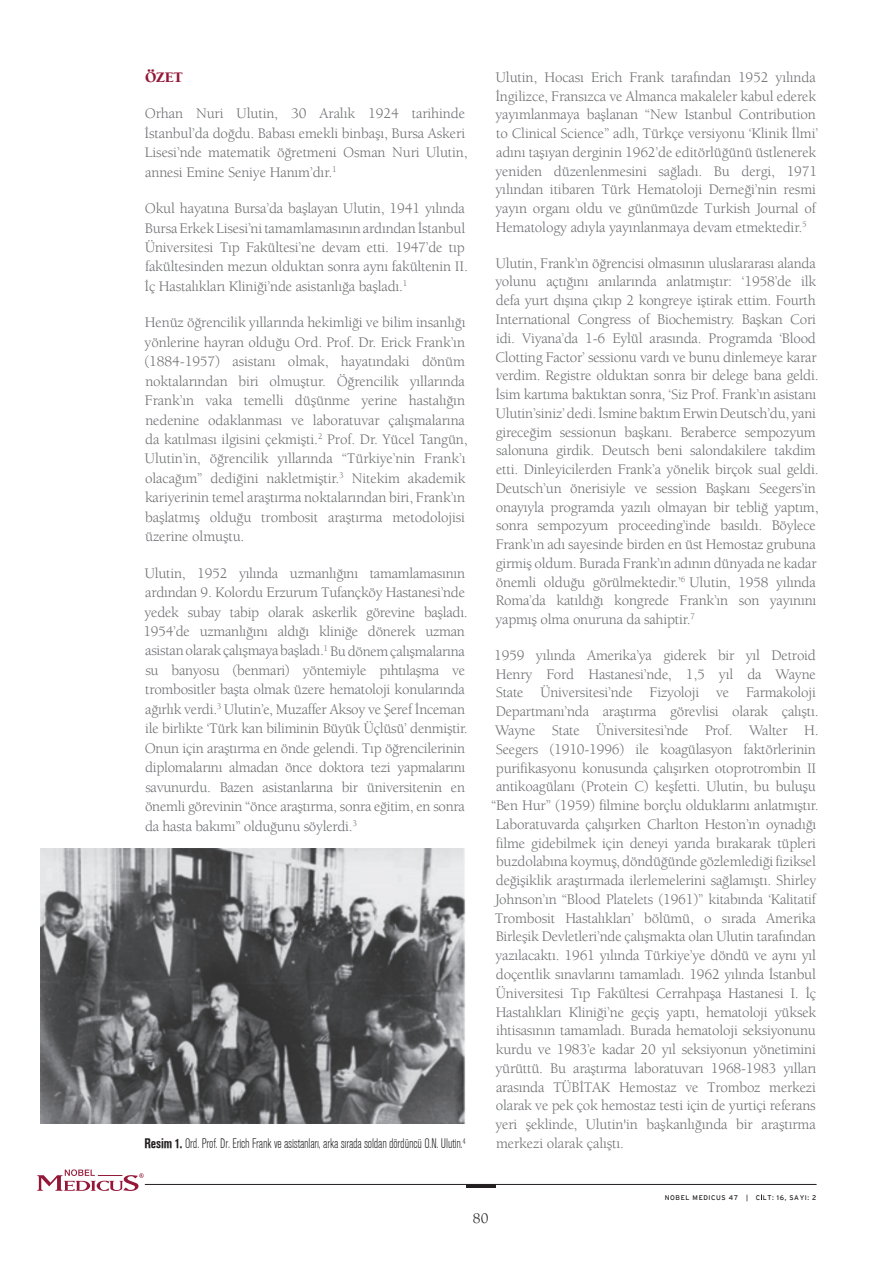
<style>
.page{position:relative;width:893px;height:1263px;background:#fff}
.page>*{position:absolute;margin:0;border:0;box-sizing:border-box;transform-origin:0 0}
.t1{font:15px/18.8px "Berkeley Book Tr";letter-spacing:-.015em;color:#6c6d70}
.t2{font:15px "Berkeley Black Tr";color:#941738}
.t3{font:15px "Berkeley Book Tr";color:#231f20}
.t4{font:13.5px "Akzidenz Grotesk BE Light Cn";letter-spacing:-.01em;color:#231f20}
.t5{font:7.8px "Akzidenz Grotesk BE Light Cn";color:#231f20}
.t6{font:6.75px "Interstate";letter-spacing:.09em;color:#231f20}
.s1{font-family:"Akzidenz Grotesk BE Bold Cn"}
</style>
<div class="page">
<hr style="left:145px;top:1184px;width:672px;height:1px;background:#231f20">
<hr style="left:466px;top:1184px;width:30px;height:4px;background:#231f20">
<svg style="left:37px;top:1169px;width:107px;height:22px"></svg>
<img style="left:40px;top:849px;width:426px;height:274px">
<p class="t2" style="left:145px;top:68px;width:39px">ÖZET</p>
<p class="t1" style="left:145px;top:104px;width:325px;line-height:19.5px">Orhan Nuri Ulutin, 30 Aralık 1924 tarihinde İstanbul’da doğdu. Babası emekli binbaşı, Bursa Askeri Lisesi’nde matematik öğretmeni Osman Nuri Ulutin, annesi Emine Seniye Hanım’dır.<sup>1</sup></p>
<p class="t1" style="left:145px;top:198px;width:325px;line-height:19.5px">Okul hayatına Bursa’da başlayan Ulutin, 1941 yılında Bursa Erkek Lisesi’ni tamamlamasının ardından İstanbul Üniversitesi Tıp Fakültesi’ne devam etti. 1947’de tıp fakültesinden mezun olduktan sonra aynı fakültenin II.<br>İç Hastalıkları Kliniği’nde asistanlığa başladı.<sup>1</sup></p>
<p class="t1" style="left:144px;top:313px;width:325px;line-height:19.5px">Henüz öğrencilik yıllarında hekimliği ve bilim insanlığı yönlerine hayran olduğu Ord. Prof. Dr. Erick Frank’ın (1884-1957) asistanı olmak, hayatındaki dönüm noktalarından biri olmuştur. Öğrencilik yıllarında Frank’ın vaka temelli düşünme yerine hastalığın nedenine odaklanması ve laboratuvar çalışmalarına da katılması ilgisini çekmişti.<sup>2</sup> Prof. Dr. Yücel Tangün, Ulutin’in, öğrencilik yıllarında “Türkiye’nin Frank’ı olacağım” dediğini nakletmiştir.<sup>3</sup> Nitekim akademik kariyerinin temel araştırma noktalarından biri, Frank’ın başlatmış olduğu trombosit araştırma metodolojisi üzerine olmuştu.</p>
<p class="t1" style="left:143px;top:563px;width:326px;line-height:19.5px">Ulutin, 1952 yılında uzmanlığını tamamlamasının ardından 9. Kolordu Erzurum Tufançköy Hastanesi’nde yedek subay tabip olarak askerlik görevine başladı.<br>1954’de uzmanlığını aldığı kliniğe dönerek uzman asistan olarak çalışmaya başladı.<sup>1</sup> Bu dönem çalışmalarına su banyosu (benmari) yöntemiyle pıhtılaşma ve trombositler başta olmak üzere hematoloji konularında ağırlık verdi.<sup>3</sup> Ulutin’e, Muzaffer Aksoy ve Şeref İnceman ile birlikte ‘Türk kan biliminin Büyük Üçlüsü’ denmiştir.<br>Onun için araştırma en önde gelendi. Tıp öğrencilerinin diplomalarını almadan önce doktora tezi yapmalarını savunurdu. Bazen asistanlarına bir üniversitenin en önemli görevinin “önce araştırma, sonra eğitim, en sonra da hasta bakımı” olduğunu söylerdi.<sup>3</sup></p>
<p class="t1" style="left:495px;top:67px;width:324px">Ulutin, Hocası Erich Frank tarafından 1952 yılında İngilizce, Fransızca ve Almanca makaleler kabul ederek yayımlanmaya başlanan “New Istanbul Contribution to Clinical Science” adlı, Türkçe versiyonu ‘Klinik İlmi’ adını taşıyan derginin 1962’de editörlüğünü üstlenerek yeniden düzenlenmesini sağladı. Bu dergi, 1971 yılından itibaren Türk Hematoloji Derneği’nin resmi yayın organı oldu ve günümüzde Turkish Journal of Hematology adıyla yayınlanmaya devam etmektedir.<sup>5</sup></p>
<p class="t1" style="left:495px;top:253px;width:325px">Ulutin, Frank’ın öğrencisi olmasının uluslararası alanda yolunu açtığını anılarında anlatmıştır: ‘1958’de ilk defa yurt dışına çıkıp 2 kongreye iştirak ettim. Fourth International Congress of Biochemistry. Başkan Cori idi. Viyana’da 1-6 Eylül arasında. Programda ‘Blood Clotting Factor’ sessionu vardı ve bunu dinlemeye karar verdim. Registre olduktan sonra bir delege bana geldi.<br>İsim kartıma baktıktan sonra, ‘Siz Prof. Frank’ın asistanı Ulutin’siniz’ dedi. İsmine baktım Erwin Deutsch’du, yani gireceğim sessionun başkanı. Beraberce sempozyum salonuna girdik. Deutsch beni salondakilere takdim etti. Dinleyicilerden Frank’a yönelik birçok sual geldi.<br>Deutsch’un önerisiyle ve session Başkanı Seegers’in onayıyla programda yazılı olmayan bir tebliğ yaptım, sonra sempozyum proceeding’inde basıldı. Böylece Frank’ın adı sayesinde birden en üst Hemostaz grubuna girmiş oldum. Burada Frank’ın adının dünyada ne kadar önemli olduğu görülmektedir.’<sup>6</sup> Ulutin, 1958 yılında Roma’da katıldığı kongrede Frank’ın son yayınını yapmış olma onuruna da sahiptir.<sup>7</sup></p>
<p class="t1" style="left:491px;top:646px;width:329px;text-align:center">1959 yılında Amerika’ya giderek bir yıl Detroid Henry Ford Hastanesi’nde, 1,5 yıl da Wayne State Üniversitesi’nde Fizyoloji ve Farmakoloji Departmanı’nda araştırma görevlisi olarak çalıştı.<br>Wayne State Üniversitesi’nde Prof. Walter H.<br>Seegers (1910-1996) ile koagülasyon faktörlerinin purifikasyonu konusunda çalışırken otoprotrombin II antikoagülanı (Protein C) keşfetti. Ulutin, bu buluşu “Ben Hur” (1959) filmine borçlu olduklarını anlatmıştır.<br>Laboratuvarda çalışırken Charlton Heston’ın oynadığı filme gidebilmek için deneyi yarıda bırakarak tüpleri buzdolabına koymuş, döndüğünde gözlemlediği fiziksel değişiklik araştırmada ilerlemelerini sağlamıştı. Shirley Johnson’ın “Blood Platelets (1961)” kitabında ‘Kalitatif Trombosit Hastalıkları’ bölümü, o sırada Amerika Birleşik Devletleri’nde çalışmakta olan Ulutin tarafından yazılacaktı. 1961 yılında Türkiye’ye döndü ve aynı yıl doçentlik sınavlarını tamamladı. 1962 yılında İstanbul Üniversitesi Tıp Fakültesi Cerrahpaşa Hastanesi I. İç Hastalıkları Kliniği’ne geçiş yaptı, hematoloji yüksek ihtisasının tamamladı. Burada hematoloji seksiyonunu kurdu ve 1983’e kadar 20 yıl seksiyonun yönetimini yürüttü. Bu araştırma laboratuvarı 1968-1983 yılları arasında TÜBİTAK Hemostaz ve Tromboz merkezi olarak ve pek çok hemostaz testi için de yurtiçi referans yeri şeklinde, Ulutin'in başkanlığında bir araştırma</p>
<p class="t4" style="left:145px;top:1136px;width:320px"><span class="s1">Resim 1.</span> Ord. Prof. Dr. Erich Frank ve asistanları, arka sırada soldan dördüncü O.N. Ulutin.</p>
<p class="t1" style="left:496px;top:1133px;width:130px">merkezi olarak çalıştı.</p>
<p class="t5" style="left:463px;top:1137px;width:4px">4</p>
<p class="t3" style="left:473px;top:1209px;width:17px">80</p>
<p class="t6" style="left:665px;top:1194px;width:153px">NOBEL MEDICUS 47 | C LT: 16, SAYI: 2</p>
</div>
